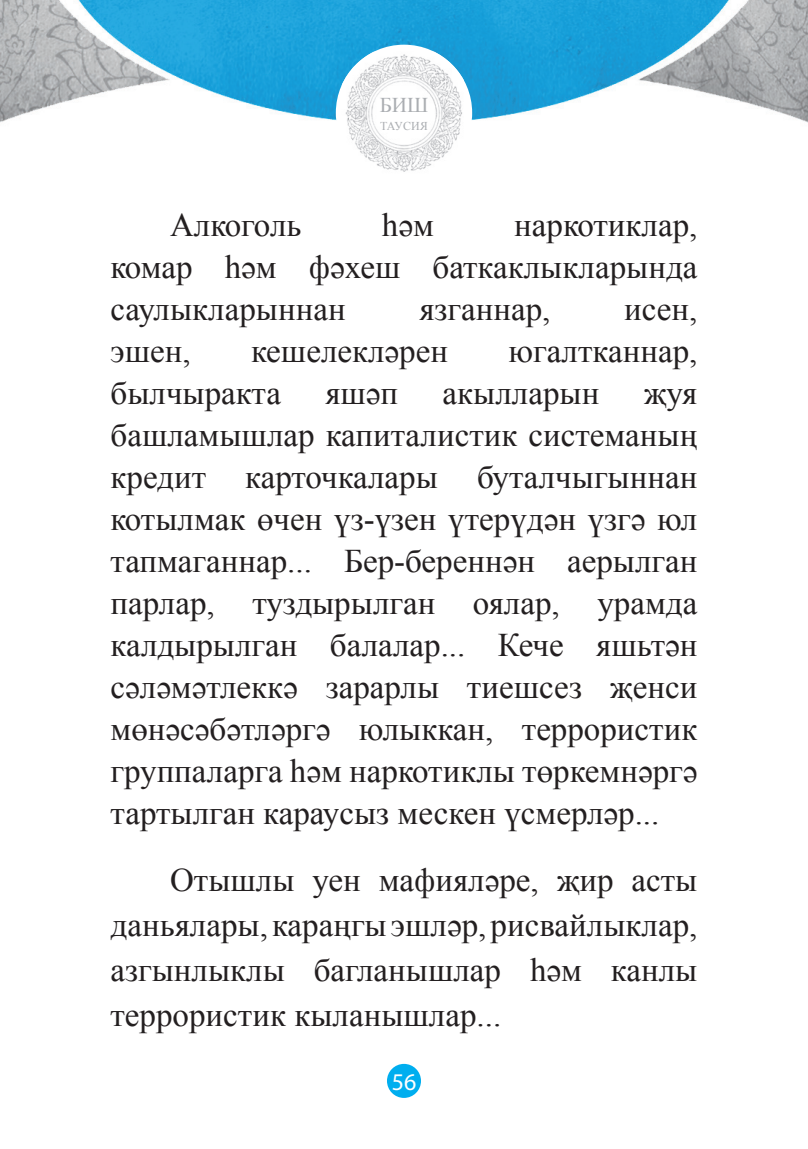
<style>
.page{position:relative;width:808px;height:1149px;background:#fff}
.page>*{position:absolute;margin:0;border:0;box-sizing:border-box;transform-origin:0 0}
.t1{font:33px/42px "Times New Roman";color:#231f20;text-align:justify}
.t2{font:24px "Myriad Pro";color:#fff}
.t3{font:21px "Times New Roman";color:#abaeb2}
.t4{font:12px "Times New Roman";color:#abaeb2}
</style>
<div class="page">
<img style="left:0;top:0;width:808px;height:123px">
<div style="left:336px;top:45px;width:136px;height:136px;background:#fff;border-radius:50%"></div>
<img style="left:342px;top:52px;width:122px;height:120px">
<div style="left:387px;top:1063px;width:34px;height:34px;background:#00aeef;border-radius:50%"></div>
<p class="t3" style="left:380px;top:91px;width:50px">БИШ</p>
<p class="t4" style="left:380px;top:118px;width:49px">ТАУСИЯ</p>
<p class="t1" style="left:170px;top:203px;width:133px">Алкоголь</p>
<p class="t1" style="left:382px;top:203px;width:54px">һәм</p>
<p class="t1" style="left:111px;top:203px;width:588px;text-indent:404px">наркотиклар, комар һәм фәхеш баткаклыкларында саулыкларыннан</p>
<p class="t1" style="left:419px;top:287px;width:133px">язганнар,</p>
<p class="t1" style="left:624px;top:287px;width:75px">исен,</p>
<p class="t1" style="left:111px;top:329px;width:82px">эшен,</p>
<p class="t1" style="left:251px;top:329px;width:199px">кешелекләрен</p>
<p class="t1" style="left:508px;top:329px;width:190px">югалтканнар,</p>
<p class="t1" style="left:111px;top:371px;width:172px">былчыракта</p>
<p class="t1" style="left:325px;top:371px;width:74px">яшәп</p>
<p class="t1" style="left:443px;top:371px;width:158px">акылларын</p>
<p class="t1" style="left:111px;top:371px;width:588px;text-indent:533px">җуя башламышлар капиталистик системаның кредит карточкалары буталчыгыннан котылмак өчен үз-үзен үтерүдән үзгә юл тапмаганнар... Бер-береннән аерылган парлар, туздырылган оялар, урамда калдырылган балалар... Кече яшьтән сәләмәтлеккә зарарлы тиешсез җенси мөнәсәбәтләргә юлыккан, террористик группаларга һәм наркотиклы төркемнәргә тартылган караусыз мескен үсмерләр...</p>
<p class="t1" style="left:111px;top:856px;width:588px;line-height:45px;text-indent:60px">Отышлы уен мафияләре, җир асты даньялары, караңгы эшләр, рисвайлыклар, азгынлыклы багланышлар һәм канлы террористик кыланышлар...</p>
<p class="t2" style="left:392px;top:1066px;width:26px">56</p>
</div>
